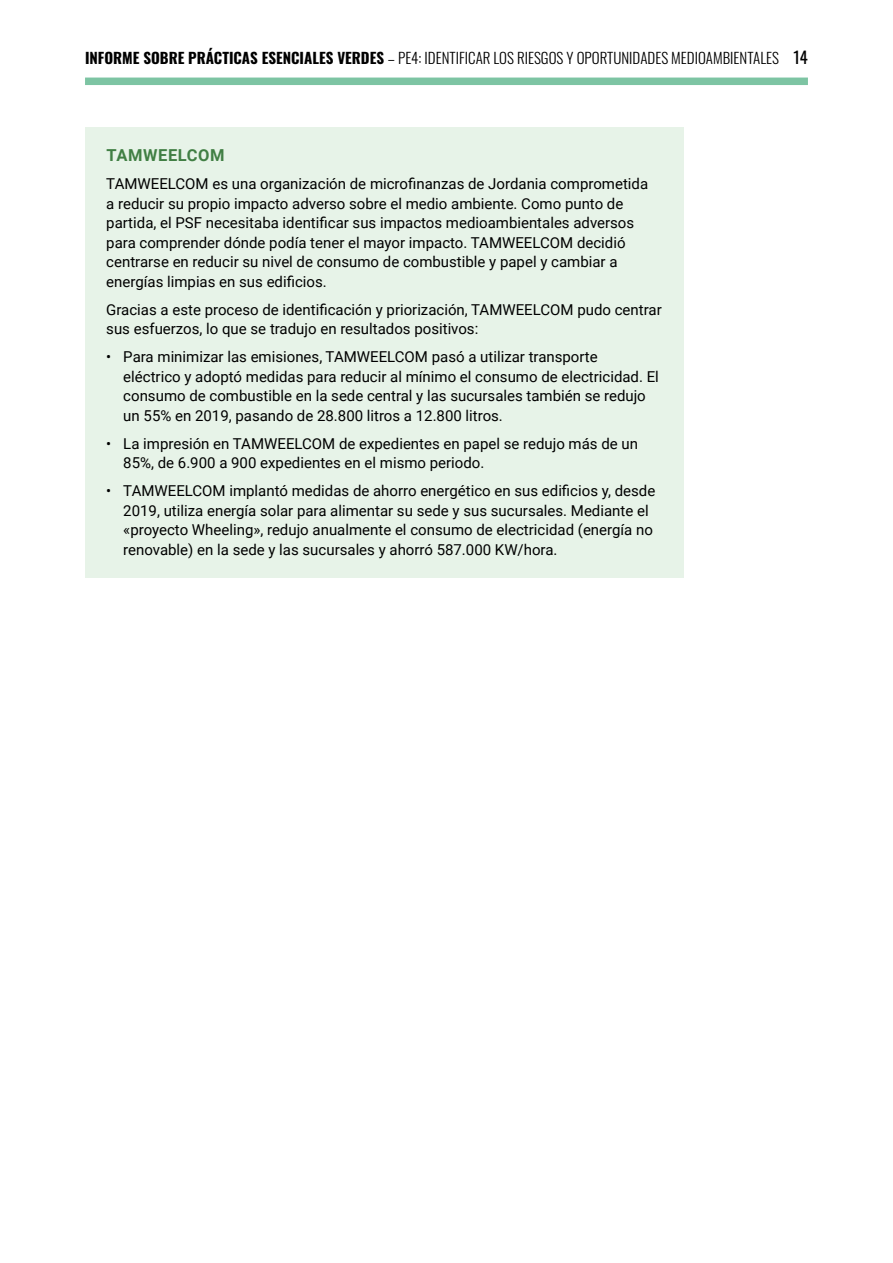
<style>
.page{position:relative;width:893px;height:1263px;background:#fff}
.page>*{position:absolute;margin:0;border:0;box-sizing:border-box;transform-origin:0 0}
.t1{font:700 16.5px "Roboto";letter-spacing:.035em;color:#417f44}
.t2{font:15px/19.5px "Roboto";color:#000}
.t3{font:300 15px "Oswald";color:#000}
.s1{font-weight:700}
.s2{font-weight:400;font-size:16.5px}
</style>
<div class="page">
<div style="left:85px;top:78px;width:723px;height:7px;background:#7dc4a3"></div>
<div style="left:85px;top:128px;width:599px;height:450px;background:#e7f3e8"></div>
<p class="t3" style="left:85px;top:44px;width:724px"><span class="s1">INFORME SOBRE PRÁCTICAS ESENCIALES VERDES</span> – PE4: IDENTIFICAR LOS RIESGOS Y OPORTUNIDADES MEDIOAMBIENTALES <span class="s2">14</span></p>
<p class="t1" style="left:107px;top:144px;width:120px">TAMWEELCOM</p>
<p class="t2" style="left:106px;top:174px;width:543px">TAMWEELCOM es una organización de microfinanzas de Jordania comprometida a reducir su propio impacto adverso sobre el medio ambiente. Como punto de partida, el PSF necesitaba identificar sus impactos medioambientales adversos para comprender dónde podía tener el mayor impacto. TAMWEELCOM decidió centrarse en reducir su nivel de consumo de combustible y papel y cambiar a energías limpias en sus edificios.</p>
<p class="t2" style="left:106px;top:299px;width:557px">Gracias a este proceso de identificación y priorización, TAMWEELCOM pudo centrar sus esfuerzos, lo que se tradujo en resultados positivos:</p>
<p class="t2" style="left:123px;top:347px;width:537px;text-indent:-17px">• Para minimizar las emisiones, TAMWEELCOM pasó a utilizar transporte eléctrico y adoptó medidas para reducir al mínimo el consumo de electricidad. El consumo de combustible en la sede central y las sucursales también se redujo un 55% en 2019, pasando de 28.800 litros a 12.800 litros.</p>
<p class="t2" style="left:123px;top:433px;width:516px;text-indent:-17px">• La impresión en TAMWEELCOM de expedientes en papel se redujo más de un<br>85%, de 6.900 a 900 expedientes en el mismo periodo.</p>
<p class="t2" style="left:123px;top:481px;width:533px;text-indent:-17px">• TAMWEELCOM implantó medidas de ahorro energético en sus edificios y, desde 2019, utiliza energía solar para alimentar su sede y sus sucursales. Mediante el «proyecto Wheeling», redujo anualmente el consumo de electricidad (energía no renovable) en la sede y las sucursales y ahorró 587.000 KW/hora.</p>
</div>
